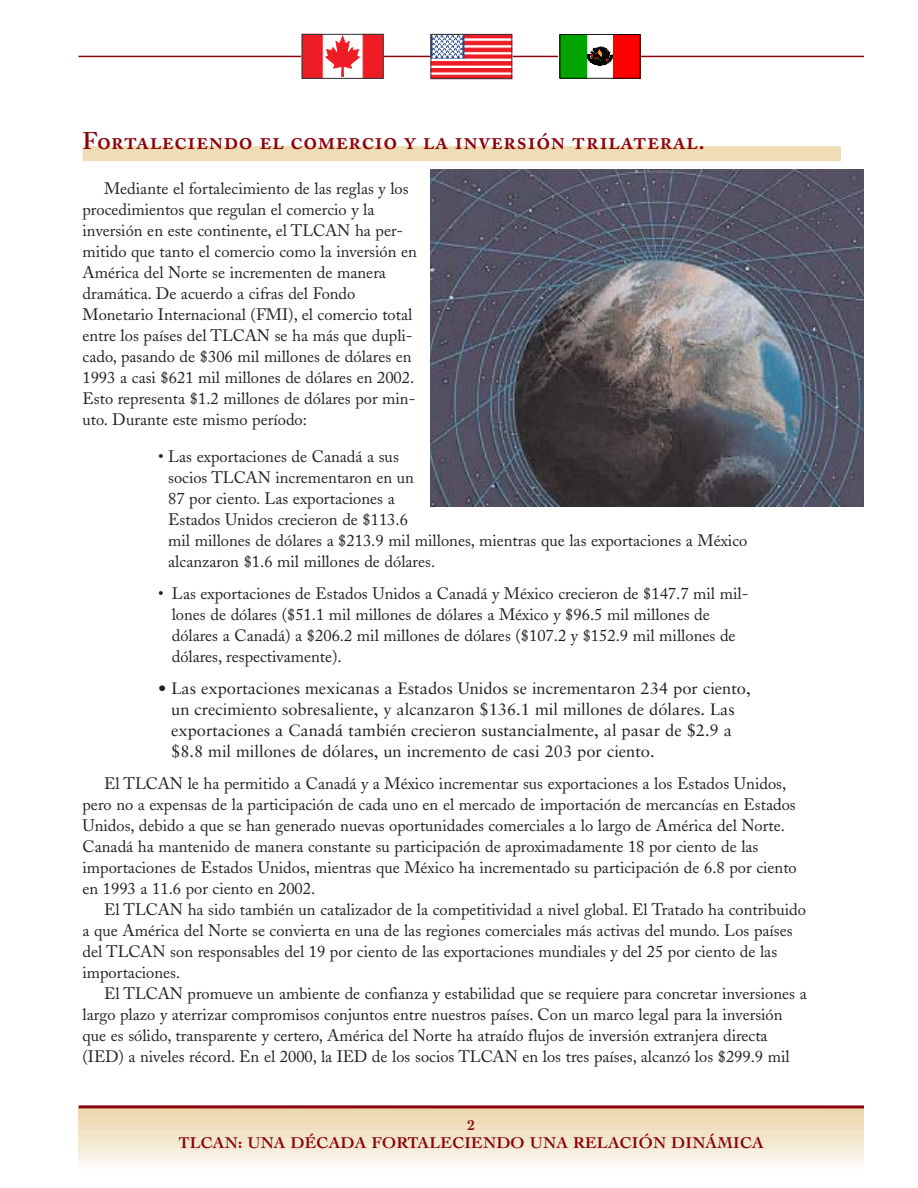
<style>
.page{position:relative;width:918px;height:1188px;background:#fff}
.page>*{position:absolute;margin:0;border:0;box-sizing:border-box;transform-origin:0 0}
.t1{font:24px "Adobe Caslon Semibold SC";letter-spacing:.025em;color:#8d030a}
.t2{font:16.5px/21px "Adobe Caslon";color:#231f1f}
.t3{font:16.5px/21px "Sabon";color:#231f1f}
.t4{font:700 16.5px "Cochin";letter-spacing:.01em;color:#8d030a}
.t5{font:700 15px "Cochin";color:#8d030a}
</style>
<div class="page">
<div style="left:82px;top:146px;width:759px;height:15px;background:#eeddb6"></div>
<hr style="left:79px;top:1108px;width:785px;height:2px;background:#e7cf96">
<hr style="left:79px;top:1110px;width:785px;height:2px;background:#e8d09a">
<hr style="left:79px;top:1112px;width:785px;height:3px;background:#e8d19c">
<hr style="left:79px;top:1115px;width:785px;height:3px;background:#e9d3a0">
<hr style="left:79px;top:1118px;width:785px;height:3px;background:#ebd6a6">
<hr style="left:79px;top:1121px;width:785px;height:3px;background:#ecd7aa">
<hr style="left:79px;top:1124px;width:785px;height:3px;background:#edd8af">
<hr style="left:79px;top:1127px;width:785px;height:2px;background:#eedcb4">
<hr style="left:79px;top:1129px;width:785px;height:2px;background:#eeddb6">
<hr style="left:79px;top:1131px;width:785px;height:3px;background:#efdfba">
<hr style="left:79px;top:1134px;width:785px;height:3px;background:#f0e0be">
<hr style="left:79px;top:1137px;width:785px;height:3px;background:#f0e2c3">
<hr style="left:79px;top:1140px;width:785px;height:3px;background:#f2e5c8">
<hr style="left:79px;top:1143px;width:785px;height:2px;background:#f3e7cc">
<hr style="left:79px;top:1145px;width:785px;height:2px;background:#f4e8d0">
<hr style="left:79px;top:1147px;width:785px;height:3px;background:#f4ead3">
<hr style="left:79px;top:1150px;width:785px;height:3px;background:#f6ecd7">
<hr style="left:79px;top:1152px;width:785px;height:2px;background:#f6eedb">
<hr style="left:79px;top:1154px;width:785px;height:3px;background:#f7efe0">
<hr style="left:79px;top:1157px;width:785px;height:3px;background:#f9f2e5">
<hr style="left:79px;top:1160px;width:785px;height:3px;background:#faf4eb">
<hr style="left:79px;top:1163px;width:785px;height:3px;background:#fcf8f0">
<hr style="left:79px;top:1165px;width:785px;height:2px;background:#fcfaf4">
<hr style="left:79px;top:1167px;width:785px;height:2px;background:#fdfbf8">
<hr style="left:79px;top:1168px;width:785px;height:1px;background:#fffffd">
<hr style="left:79px;top:1105px;width:785px;height:3px;background:#8d030a">
<hr style="left:79px;top:56px;width:785px;height:1px;background:#8d030a">
<svg style="left:302px;top:34px;width:82px;height:45px"></svg>
<svg style="left:322px;top:36px;width:41px;height:40px"></svg>
<div style="left:363px;top:34px;width:20px;height:44px;background:#ee1c24"></div>
<div style="left:302px;top:34px;width:20px;height:44px;background:#ee1c24"></div>
<svg style="left:326px;top:36px;width:33px;height:40px"></svg>
<div style="left:302px;top:34px;width:81px;height:44px;border:1px solid #353539"></div>
<svg style="left:433px;top:38px;width:77px;height:37px"></svg>
<div style="left:464px;top:34px;width:48px;height:4px;border:1px solid #ee1c24"></div>
<div style="left:464px;top:41px;width:48px;height:4px;background:#ee2830;border:1px solid #ee1c24"></div>
<hr style="left:464px;top:48px;width:48px;height:4px;background:#ee252c">
<hr style="left:464px;top:55px;width:48px;height:3px;background:#ee1c24">
<hr style="left:431px;top:62px;width:81px;height:3px;background:#ee1c24">
<hr style="left:431px;top:69px;width:81px;height:3px;background:#ee1c24">
<div style="left:431px;top:75px;width:81px;height:4px;background:#ee1c24;border:1px solid #ee1c24"></div>
<svg style="left:462px;top:36px;width:2px;height:22px"></svg>
<svg style="left:433px;top:36px;width:29px;height:22px"></svg>
<div style="left:431px;top:34px;width:81px;height:45px;border:1px solid #353539"></div>
<svg style="left:559px;top:34px;width:82px;height:45px"></svg>
<svg style="left:560px;top:35px;width:80px;height:43px"></svg>
<img style="left:430px;top:170px;width:434px;height:336px">
<h1 class="t1" style="left:82px;top:131px;width:624px">Fortaleciendo el comercio y la inversión trilateral.</h1>
<p class="t2" style="left:82px;top:180px;width:336px;text-indent:22px">Mediante el fortalecimiento de las reglas y los procedimientos que regulan el comercio y la inversión en este continente, el TLCAN ha per&shy;mitido que tanto el comercio como la inversión en América del Norte se incrementen de manera dramática. De acuerdo a cifras del Fondo Monetario Internacional (FMI), el comercio total entre los países del TLCAN se ha más que dupli&shy;cado, pasando de $306 mil millones de dólares en 1993 a casi $621 mil millones de dólares en 2002.<br>Esto representa $1.2 millones de dólares por min&shy;uto. Durante este mismo período:</p>
<p class="t2" style="left:168px;top:448px;width:581px;text-indent:-10px">• Las exportaciones de Canadá a sus<br>socios TLCAN incrementaron en un<br>87 por ciento. Las exportaciones a<br>Estados Unidos crecieron de $113.6<br>mil millones de dólares a $213.9 mil millones, mientras que las exportaciones a México alcanzaron $1.6 mil millones de dólares.</p>
<p class="t2" style="left:172px;top:585px;width:578px;text-indent:-14px">• Las exportaciones de Estados Unidos a Canadá y México crecieron de $147.7 mil mil&shy;lones de dólares ($51.1 mil millones de dólares a México y $96.5 mil millones de dólares a Canadá) a $206.2 mil millones de dólares ($107.2 y $152.9 mil millones de dólares, respectivamente).</p>
<p class="t3" style="left:171px;top:679px;width:581px;text-indent:-13px">• Las exportaciones mexicanas a Estados Unidos se incrementaron 234 por ciento, un crecimiento sobresaliente, y alcanzaron $136.1 mil millones de dólares. Las exportaciones a Canadá también crecieron sustancialmente, al pasar de $2.9 a $8.8 mil millones de dólares, un incremento de casi 203 por ciento.</p>
<p class="t2" style="left:82px;top:775px;width:716px;text-indent:22px">El TLCAN le ha permitido a Canadá y a México incrementar sus exportaciones a los Estados Unidos, pero no a expensas de la participación de cada uno en el mercado de importación de mercancías en Estados Unidos, debido a que se han generado nuevas oportunidades comerciales a lo largo de América del Norte.<br>Canadá ha mantenido de manera constante su participación de aproximadamente 18 por ciento de las importaciones de Estados Unidos, mientras que México ha incrementado su participación de 6.8 por ciento en 1993 a 11.6 por ciento en 2002.</p>
<p class="t2" style="left:82px;top:901px;width:725px;text-indent:22px">El TLCAN ha sido también un catalizador de la competitividad a nivel global. El Tratado ha contribuido a que América del Norte se convierta en una de las regiones comerciales más activas del mundo. Los países del TLCAN son responsables del 19 por ciento de las exportaciones mundiales y del 25 por ciento de las importaciones.</p>
<p class="t2" style="left:82px;top:985px;width:726px;text-indent:22px">El TLCAN promueve un ambiente de confianza y estabilidad que se requiere para concretar inversiones a largo plazo y aterrizar compromisos conjuntos entre nuestros países. Con un marco legal para la inversión que es sólido, transparente y certero, América del Norte ha atraído flujos de inversión extranjera directa (IED) a niveles récord. En el 2000, la IED de los socios TLCAN en los tres países, alcanzó los $299.9 mil</p>
<p class="t5" style="left:467px;top:1119px;width:9px">2</p>
<p class="t4" style="left:179px;top:1136px;width:586px">TLCAN: UNA DÉCADA FORTALECIENDO UNA RELACIÓN DINÁMICA</p>
</div>
